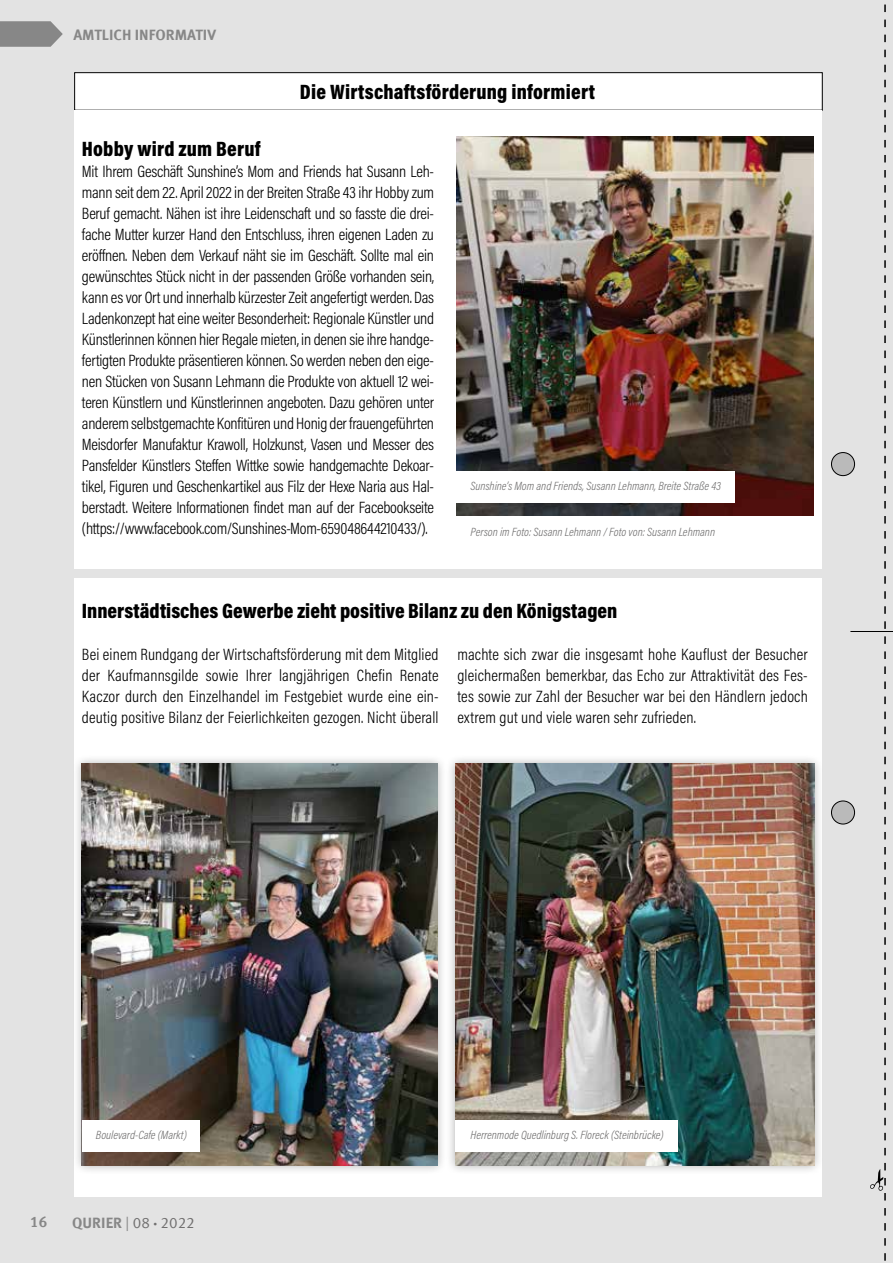
<style>
.page{position:relative;width:893px;height:1263px;background:#e3e3e3}
.page>*{position:absolute;margin:0;border:0;box-sizing:border-box;transform-origin:0 0}
.t1{font:900 21px "Acumin Pro Cond";letter-spacing:.005em;color:#000}
.t2{font:300 16.5px/21px "Acumin Pro Cond";letter-spacing:.01em;color:#000;text-align:justify}
.t3{font:700 15px "Meta Offc Pro";color:#878787}
.t4{font:italic 300 12px "Acumin Pro Cond";color:#706f6f}
.s1{font-family:"Meta Offc Pro Norm";font-weight:400}
.s2{font-family:"Meta Offc Pro Norm";font-weight:400;color:#706f6f}
.s3{font-family:"Myriad Pro";font-weight:300;color:#706f6f}
</style>
<div class="page">
<hr style="left:850px;top:631px;width:43px;height:1px;background:#000">
<div style="left:831px;top:453px;width:23px;height:23px;background:#bababa;border-radius:50%"></div>
<div style="left:831px;top:452px;width:24px;height:24px;border:1px solid #000;border-radius:50%"></div>
<div style="left:831px;top:801px;width:23px;height:23px;background:#bababa;border-radius:50%"></div>
<div style="left:831px;top:801px;width:24px;height:23px;border:1px solid #000;border-radius:50%"></div>
<svg style="left:870px;top:0;width:16px;height:1263px;background:#d7d7d7"></svg>
<svg style="left:0;top:21px;width:63px;height:26px;background:#919191"></svg>
<div style="left:75px;top:73px;width:747px;height:37px;background:#fff"></div>
<div style="left:74px;top:72px;width:749px;height:39px;border:1px solid #000"></div>
<div style="left:74px;top:111px;width:747px;height:1086px;background:#fff"></div>
<img style="left:457px;top:137px;width:356px;height:379px">
<div style="left:457px;top:471px;width:278px;height:31px;background:#fff"></div>
<div style="left:74px;top:569px;width:747px;height:9px;background:#e3e3e3"></div>
<div style="left:72px;top:754px;width:375px;height:422px;background:#000;opacity:.3"></div>
<img style="left:82px;top:764px;width:355px;height:402px">
<div style="left:82px;top:1120px;width:118px;height:32px;background:#fff"></div>
<div style="left:446px;top:754px;width:378px;height:422px;background:#000;opacity:.3"></div>
<img style="left:455px;top:764px;width:359px;height:402px">
<div style="left:455px;top:1120px;width:223px;height:32px;background:#fff"></div>
<p class="t3" style="left:73px;top:23px;width:144px">AMTLICH INFORMATIV</p>
<p class="t1" style="left:300px;top:78px;width:297px">Die Wirtschaftsförderung informiert</p>
<p class="t1" style="left:82px;top:135px;width:180px">Hobby wird zum Beruf</p>
<p class="t2" style="left:82px;top:161px;width:354px">Mit Ihrem Geschäft Sunshine’s Mom and Friends hat Susann Leh&shy;mann seit dem 22. April 2022 in der Breiten Straße 43 ihr Hobby zum Beruf gemacht. Nähen ist ihre Leidenschaft und so fasste die drei&shy;fache Mutter kurzer Hand den Entschluss, ihren eigenen Laden zu eröffnen. Neben dem Verkauf näht sie im Geschäft. Sollte mal ein gewünschtes Stück nicht in der passenden Größe vorhanden sein, kann es vor Ort und innerhalb kürzester Zeit angefertigt werden. Das Ladenkonzept hat eine weiter Besonderheit: Regionale Künstler und Künstlerinnen können hier Regale mieten, in denen sie ihre handge&shy;fertigten Produkte präsentieren können. So werden neben den eige&shy;nen Stücken von Susann Lehmann die Produkte von aktuell 12 wei&shy;teren Künstlern und Künstlerinnen angeboten. Dazu gehören unter anderem selbstgemachte Konfitüren und Honig der frauengeführten Meisdorfer Manufaktur Krawoll, Holzkunst, Vasen und Messer des Pansfelder Künstlers Steffen Wittke sowie handgemachte Dekoar&shy;tikel, Figuren und Geschenkartikel aus Filz der Hexe Naria aus Hal&shy;berstadt. Weitere Informationen findet man auf der Facebookseite (https://www.facebook.com/Sunshines-Mom-659048644210433/).</p>
<p class="t4" style="left:470px;top:478px;width:252px">Sunshine’s Mom and Friends, Susann Lehmann, Breite Straße 43</p>
<p class="t4" style="left:470px;top:524px;width:246px">Person im Foto: Susann Lehmann / Foto von: Susann Lehmann</p>
<p class="t1" style="left:82px;top:597px;width:537px">Innerstädtisches Gewerbe zieht positive Bilanz zu den Königstagen</p>
<p class="t2" style="left:82px;top:644px;width:358px">Bei einem Rundgang der Wirtschaftsförderung mit dem Mitglied der Kaufmannsgilde sowie Ihrer langjährigen Chefin Renate Kaczor durch den Einzelhandel im Festgebiet wurde eine ein&shy;deutig positive Bilanz der Feierlichkeiten gezogen. Nicht überall</p>
<p class="t2" style="left:457px;top:644px;width:352px">machte sich zwar die insgesamt hohe Kauflust der Besucher gleichermaßen bemerkbar, das Echo zur Attraktivität des Fes&shy;tes sowie zur Zahl der Besucher war bei den Händlern jedoch extrem gut und viele waren sehr zufrieden.</p>
<p class="t4" style="left:96px;top:1127px;width:92px">Boulevard-Cafe (Markt)</p>
<p class="t4" style="left:470px;top:1127px;width:195px">Herrenmode Quedlinburg S. Floreck (Steinbrücke)</p>
<p class="t3" style="left:30px;top:1210px;width:19px">16</p>
<p class="t3" style="left:72px;top:1211px;width:124px">QURIER <span class="s1">|</span> <span class="s2">08</span> <span class="s3">•</span> <span class="s2">2022</span></p>
</div>
